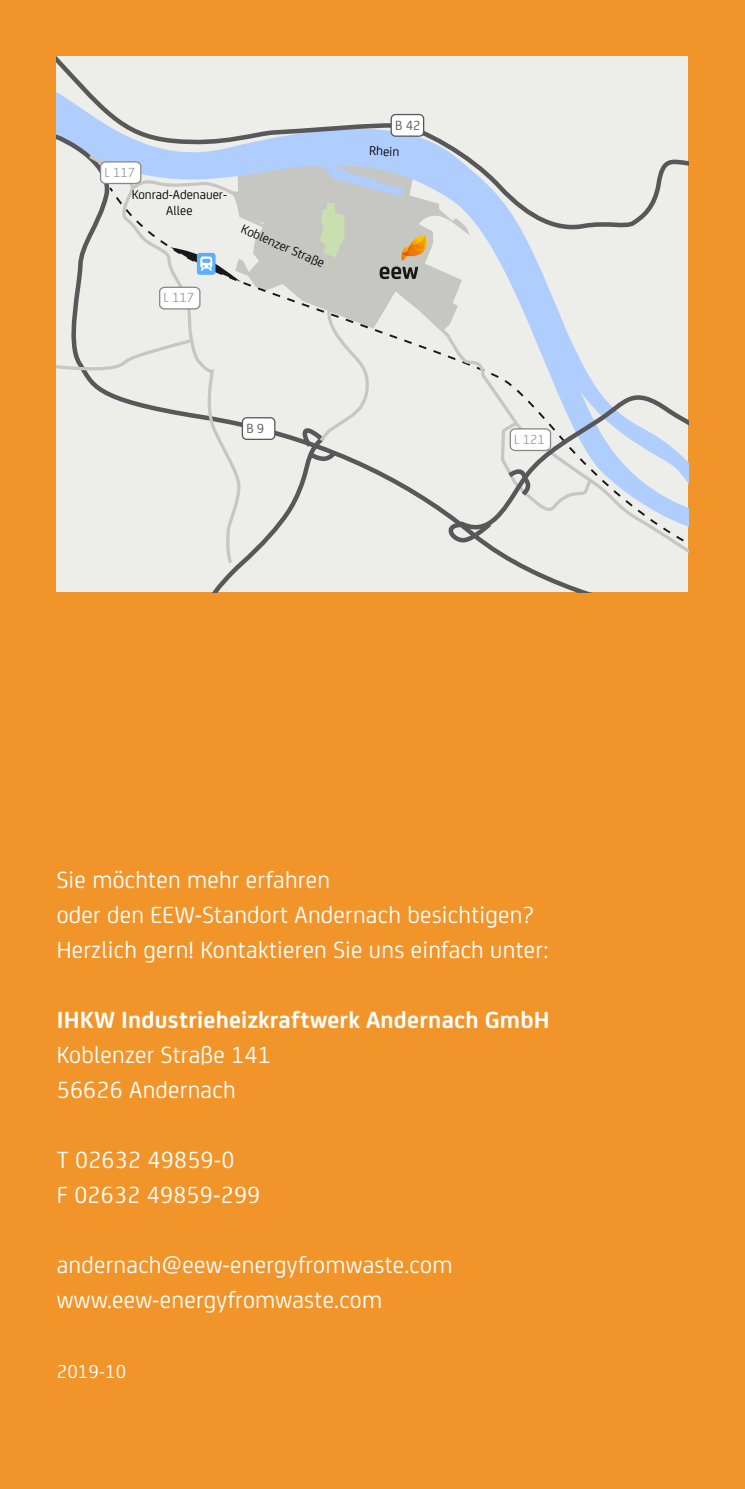
<style>
.page{position:relative;width:745px;height:1489px;background:#fff}
.page>*{position:absolute;margin:0;border:0;box-sizing:border-box;transform-origin:0 0}
.t1{font:25px/35px "EEW";letter-spacing:.01em;color:#fff}
.t2{font:700 25px "EEW";letter-spacing:.01em;color:#fff}
.t3{font:20px "EEW";letter-spacing:.01em;color:#fff}
.t4{font:14px "EEW";color:#9c9e9f}
.t5{font:14px "EEW";color:#58585a}
.t6{font:13.5px/16.2px "EEW";color:#000;text-align:center}
</style>
<div class="page">
<div style="left:0;top:0;width:744px;height:1488px;background:#f1952b"></div>
<svg style="left:57px;top:57px;width:399px;height:101px;background:#d8dee7"></svg>
<div style="left:593px;top:539px;width:94px;height:53px;background:#ededea"></div>
<svg style="left:456px;top:57px;width:231px;height:482px;background:#e5e7e7"></svg>
<div style="left:391px;top:114px;width:32px;height:22px;background:#fff;border-radius:4px"></div>
<div style="left:390px;top:114px;width:34px;height:23px;border:1px solid #58585a;border-radius:4px"></div>
<svg style="left:57px;top:158px;width:536px;height:434px;background:#dfe1e1"></svg>
<p class="t5" style="left:395px;top:115px;width:27px">B 42</p>
<p class="t4" style="left:104px;top:162px;width:32px">L 117</p>
<p class="t6" style="left:132px;top:185px;width:97px">Konrad-Adenauer-<br>Allee</p>
<p class="t4" style="left:163px;top:288px;width:32px">L 117</p>
<p class="t6" style="left:246px;top:219px;width:91px;rotate:24deg">Koblenzer Straße</p>
<p class="t6" style="left:369px;top:142px;width:32px;rotate:1deg">Rhein</p>
<p class="t5" style="left:246px;top:418px;width:19px">B 9</p>
<p class="t4" style="left:514px;top:429px;width:32px">L 121</p>
<p class="t1" style="left:57px;top:860px;width:493px">Sie möchten mehr erfahren<br>oder den EEW-Standort Andernach besichtigen?<br>Herzlich gern! Kontaktieren Sie uns einfach unter:</p>
<p class="t2" style="left:57px;top:1000px;width:494px">IHKW Industrieheizkraftwerk Andernach GmbH</p>
<p class="t1" style="left:57px;top:1035px;width:215px">Koblenzer Straße 141<br>56626 Andernach</p>
<p class="t1" style="left:57px;top:1140px;width:205px">T 02632 49859-0<br>F 02632 49859-299</p>
<p class="t1" style="left:57px;top:1245px;width:397px">andernach@eew-energyfromwaste.com www.eew-energyfromwaste.com</p>
<p class="t3" style="left:57px;top:1356px;width:71px">2019-10</p>
</div>
